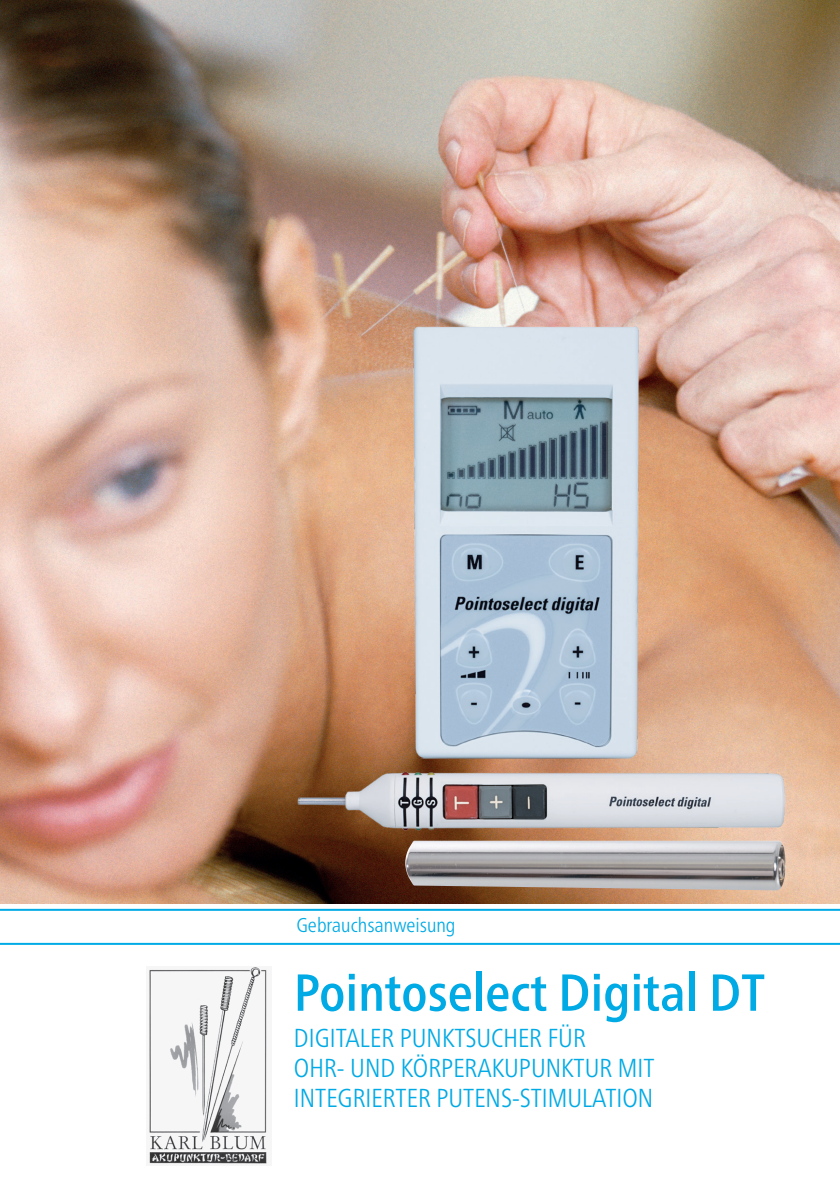
<style>
.page{position:relative;width:840px;height:1191px;background:#fff}
.page>*{position:absolute;margin:0;border:0;box-sizing:border-box;transform-origin:0 0}
.t1{font:500 condensed 52px "Frutiger Neue LT Pro";color:#00aae5}
.t2{font:300 condensed 26px/30px "Frutiger Neue LT Pro";color:#00aae5}
.t3{font:300 condensed 20px "Frutiger Neue LT Pro";color:#00aae5}
</style>
<div class="page">
<hr style="left:0;top:909px;width:839px;height:2px;background:#00aae5">
<hr style="left:0;top:943px;width:839px;height:2px;background:#00aae5">
<img style="left:0;top:0;width:839px;height:903px">
<img style="left:321px;top:278px;width:349px;height:481px">
<img style="left:294px;top:765px;width:500px;height:68px">
<img style="left:405px;top:840px;width:380px;height:50px">
<img style="left:149px;top:967px;width:118px;height:197px">
<p class="t3" style="left:296px;top:913px;width:160px">Gebrauchsanweisung</p>
<h1 class="t1" style="left:294px;top:962px;width:472px">Pointoselect Digital DT</h1>
<p class="t2" style="left:294px;top:1022px;width:362px">DIGITALER PUNKTSUCHER FÜR<br>OHR- UND KÖRPERAKUPUNKTUR MIT<br>INTEGRIERTER PUTENS-STIMULATION</p>
</div>
